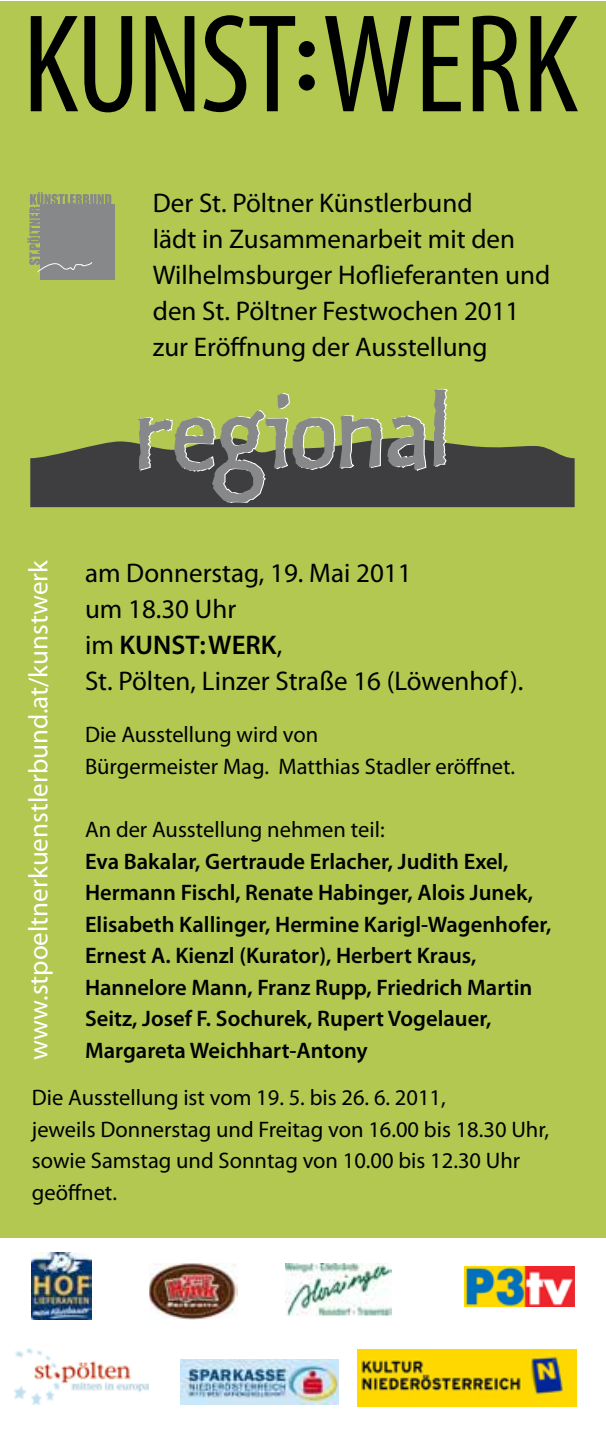
<style>
.page{position:relative;width:606px;height:1436px;background:#fff}
.page>*{position:absolute;margin:0;border:0;box-sizing:border-box;transform-origin:0 0}
.t1{font:141.08px "Myriad MM 400 300";letter-spacing:-.025em;color:#000}
.t2{font:129.38px "Kosmik Plain One";color:#87888a}
.t3{font:700 100.8px "Scala Sans";color:#000}
.t4{font:27px/36px "Myriad Pro";color:#000}
.t5{font:27px "Myriad Pro";color:#fff}
.t6{font:600 22.5px/31.5px "Myriad Pro";color:#000}
.t7{font:22.5px/31.5px "Myriad Pro";color:#000}
.s1{font-weight:600}
</style>
<div class="page">
<div style="left:0;top:1px;width:606px;height:1236px;background:#b3c851"></div>
<img style="left:357px;top:1349px;width:219px;height:57px">
<img style="left:15px;top:1348px;width:134px;height:56px">
<img style="left:180px;top:1359px;width:159px;height:45px">
<svg style="left:30px;top:440px;width:545px;height:67px;background:#4a4c41"></svg>
<svg style="left:139px;top:393px;width:288px;height:110px"></svg>
<svg style="left:434px;top:389px;width:15px;height:78px"></svg>
<div style="left:40px;top:204px;width:74px;height:75px;background:#87888a"></div>
<svg style="left:27px;top:192px;width:84px;height:81px"></svg>
<img style="left:149px;top:1263px;width:88px;height:56px">
<img style="left:32px;top:1252px;width:60px;height:66px">
<img style="left:286px;top:1263px;width:106px;height:52px">
<img style="left:465px;top:1266px;width:110px;height:40px">
<h1 class="t1" style="left:22px;top:-5px;width:558px">KUNST WERK</h1>
<h3 class="t3" style="left:294px;top:2px;width:27px">:</h3>
<p class="t4" style="left:153px;top:184px;width:399px">Der St. Pöltner Künstlerbund<br>lädt in Zusammenarbeit mit den<br>Wilhelmsburger Hoflieferanten und den St. Pöltner Festwochen 2011 zur Eröffnung der Ausstellung</p>
<h2 class="t2" style="left:137px;top:348px;width:316px">regional</h2>
<p class="t5" style="left:22px;top:1059px;width:501px;rotate:-90deg">www.stpoeltnerkuenstlerbund.at/kunstwerk</p>
<p class="t4" style="left:85px;top:554px;width:440px">am Donnerstag, 19. Mai 2011<br>um 18.30 Uhr<br>im <span class="s1">KUNST : WERK</span>,<br>St. Pölten, Linzer Straße 16 (Löwenhof).</p>
<p class="t7" style="left:85px;top:718px;width:432px">Die Ausstellung wird von<br>Bürgermeister Mag. Matthias Stadler eröffnet.</p>
<p class="t7" style="left:85px;top:813px;width:301px">An der Ausstellung nehmen teil:</p>
<p class="t6" style="left:85px;top:844px;width:468px">Eva Bakalar, Gertraude Erlacher, Judith Exel, Hermann Fischl, Renate Habinger, Alois Junek, Elisabeth Kallinger, Hermine Karigl-Wagenhofer, Ernest A. Kienzl (Kurator), Herbert Kraus, Hannelore Mann, Franz Rupp, Friedrich Martin Seitz, Josef F. Sochurek, Rupert Vogelauer, Margareta Weichhart-Antony</p>
<p class="t7" style="left:32px;top:1081px;width:519px">Die Ausstellung ist vom 19. 5. bis 26. 6. 2011,<br>jeweils Donnerstag und Freitag von 16.00 bis 18.30 Uhr, sowie Samstag und Sonntag von 10.00 bis 12.30 Uhr geöffnet.</p>
</div>
